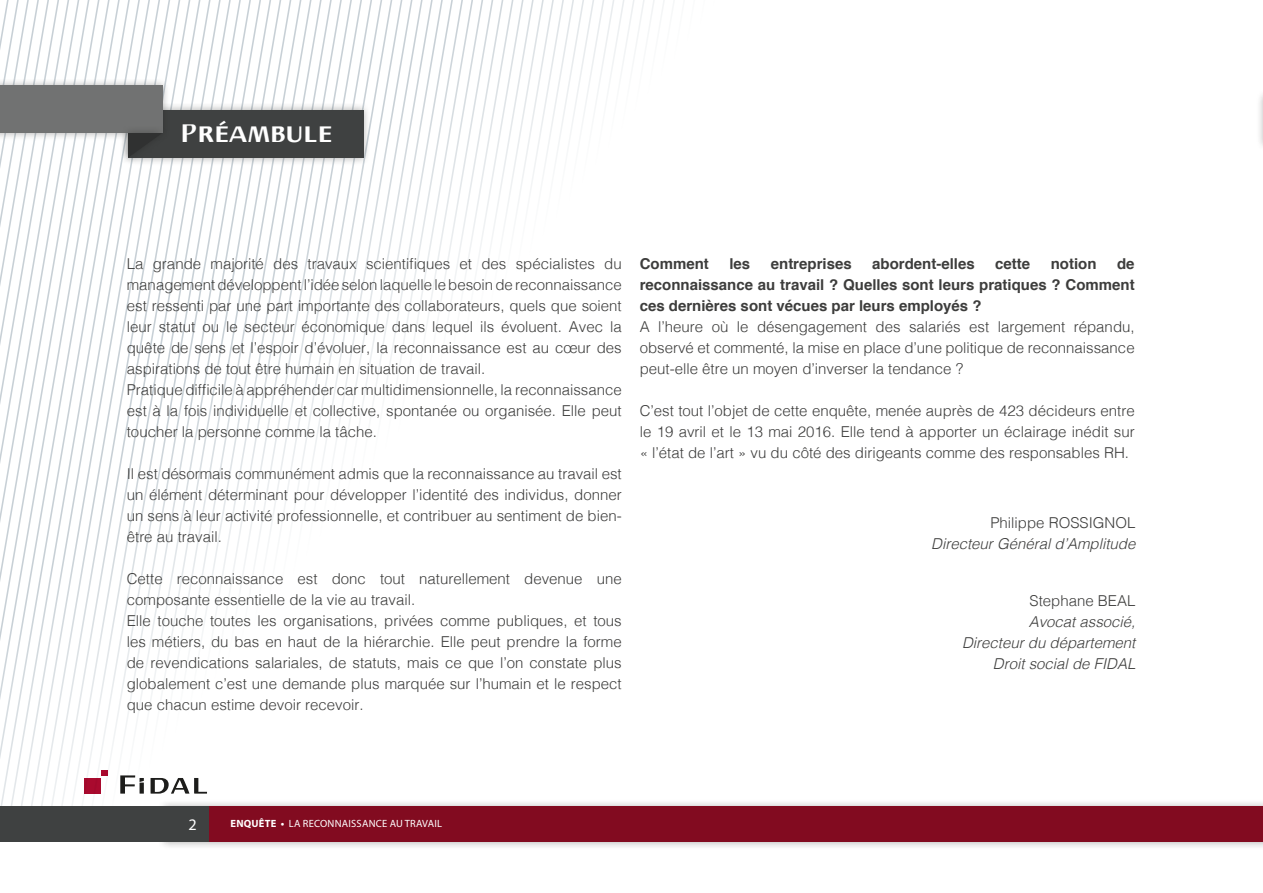
<style>
.page{position:relative;width:1263px;height:893px;background:#fff}
.page>*{position:absolute;margin:0;border:0;box-sizing:border-box;transform-origin:0 0}
.t1{font:26.25px "FIDAL 03";color:#fff}
.t2{font:16.2px "Myriad Pro";color:#fff}
.t3{font:300 15px/21px "Helvetica";color:#3d3d3c;text-align:justify}
.t4{font:700 15px/21px "Helvetica";color:#3d3d3c;text-align:justify}
.t5{font:italic 300 15px/21px "Helvetica";color:#3d3d3c;text-align:right}
.t6{font:10.5px "Myriad Pro";letter-spacing:.02em;color:#fff}
.s1{font-weight:700}
</style>
<div class="page">
<svg style="left:406px;top:0;width:10px;height:351px"></svg>
<svg style="left:387px;top:0;width:10px;height:380px"></svg>
<svg style="left:377px;top:0;width:10px;height:389px"></svg>
<svg style="left:367px;top:0;width:10px;height:407px"></svg>
<svg style="left:357px;top:0;width:10px;height:424px"></svg>
<svg style="left:338px;top:0;width:10px;height:442px"></svg>
<svg style="left:328px;top:0;width:10px;height:459px"></svg>
<svg style="left:318px;top:0;width:10px;height:476px"></svg>
<svg style="left:308px;top:0;width:10px;height:488px"></svg>
<svg style="left:298px;top:0;width:10px;height:493px"></svg>
<svg style="left:289px;top:0;width:9px;height:510px"></svg>
<svg style="left:279px;top:0;width:10px;height:531px"></svg>
<svg style="left:269px;top:0;width:10px;height:539px"></svg>
<svg style="left:259px;top:0;width:10px;height:548px"></svg>
<svg style="left:249px;top:0;width:10px;height:566px"></svg>
<svg style="left:240px;top:0;width:9px;height:584px"></svg>
<svg style="left:230px;top:0;width:10px;height:590px"></svg>
<svg style="left:220px;top:0;width:10px;height:601px"></svg>
<svg style="left:210px;top:0;width:10px;height:618px"></svg>
<svg style="left:200px;top:0;width:10px;height:635px"></svg>
<svg style="left:191px;top:0;width:9px;height:641px"></svg>
<svg style="left:181px;top:0;width:10px;height:652px"></svg>
<svg style="left:171px;top:0;width:10px;height:673px"></svg>
<svg style="left:161px;top:0;width:10px;height:690px"></svg>
<svg style="left:151px;top:0;width:10px;height:807px"></svg>
<svg style="left:142px;top:0;width:9px;height:807px"></svg>
<svg style="left:132px;top:0;width:10px;height:807px"></svg>
<svg style="left:122px;top:0;width:10px;height:807px"></svg>
<svg style="left:112px;top:0;width:10px;height:807px"></svg>
<svg style="left:102px;top:0;width:10px;height:807px"></svg>
<svg style="left:92px;top:0;width:10px;height:807px"></svg>
<svg style="left:0;top:0;width:92px;height:807px"></svg>
<svg style="left:0;top:0;width:83px;height:805px"></svg>
<svg style="left:0;top:0;width:73px;height:803px"></svg>
<svg style="left:0;top:0;width:63px;height:802px"></svg>
<svg style="left:0;top:0;width:53px;height:800px"></svg>
<div style="left:157px;top:799px;width:1106px;height:51px;background:#1d1d1b;opacity:.35"></div>
<div style="left:164px;top:807px;width:1099px;height:35px;background:#820b20"></div>
<div style="left:0;top:807px;width:208px;height:35px;background:#3f4141"></div>
<div style="left:61px;top:765px;width:169px;height:32px;background:#fff"></div>
<div style="left:84px;top:778px;width:16px;height:16px;background:#a90a2e"></div>
<svg style="left:102px;top:770px;width:6px;height:6px"></svg>
<svg style="left:120px;top:775px;width:24px;height:19px"></svg>
<svg style="left:151px;top:778px;width:56px;height:16px"></svg>
<div style="left:120px;top:102px;width:251px;height:64px;background:#1d1d1b;opacity:.35"></div>
<div style="left:128px;top:110px;width:235px;height:48px;background:#3f4141"></div>
<div style="left:0;top:78px;width:170px;height:63px;background:#1d1d1b;opacity:.35"></div>
<div style="left:0;top:85px;width:162px;height:48px;background:#717272"></div>
<div style="left:120px;top:126px;width:48px;height:38px;background:#1d1d1b;opacity:.35"></div>
<svg style="left:128px;top:133px;width:35px;height:25px"></svg>
<div style="left:1256px;top:89px;width:7px;height:63px;background:#1d1d1b;opacity:.35"></div>
<h1 class="t1" style="left:179px;top:119px;width:154px">Préambule</h1>
<p class="t3" style="left:127px;top:252px;width:496px;text-align:left">La grande majorité des travaux scientifiques et des spécialistes du management développent l’idée selon laquelle le besoin de reconnaissance est ressenti par une part importante des collaborateurs, quels que soient leur statut ou le secteur économique dans lequel ils évoluent. Avec la quête de sens et l’espoir d’évoluer, la reconnaissance est au cœur des aspirations de tout être humain en situation de travail.<br>Pratique difficile à appréhender car multidimensionnelle, la reconnaissance est à la fois individuelle et collective, spontanée ou organisée. Elle peut toucher la personne comme la tâche.</p>
<p class="t3" style="left:127px;top:462px;width:496px">Il est désormais communément admis que la reconnaissance au travail est un élément déterminant pour développer l’identité des individus, donner un sens à leur activité professionnelle, et contribuer au sentiment de bien&shy;être au travail.</p>
<p class="t3" style="left:127px;top:567px;width:496px;text-align:left">Cette reconnaissance est donc tout naturellement devenue une composante essentielle de la vie au travail.<br>Elle touche toutes les organisations, privées comme publiques, et tous les métiers, du bas en haut de la hiérarchie. Elle peut prendre la forme de revendications salariales, de statuts, mais ce que l’on constate plus globalement c’est une demande plus marquée sur l’humain et le respect que chacun estime devoir recevoir.</p>
<p class="t4" style="left:640px;top:254px;width:71px">Comment</p>
<p class="t4" style="left:729px;top:254px;width:22px">les</p>
<p class="t4" style="left:771px;top:254px;width:82px">entreprises</p>
<p class="t4" style="left:872px;top:254px;width:104px">abordent-elles</p>
<p class="t4" style="left:995px;top:254px;width:37px">cette</p>
<p class="t4" style="left:1051px;top:254px;width:47px">notion</p>
<p class="t4" style="left:640px;top:254px;width:496px;text-indent:477px">de reconnaissance au travail ? Quelles sont leurs pratiques ? Comment ces dernières sont vécues par leurs employés ?</p>
<p class="t3" style="left:640px;top:315px;width:496px">A l’heure où le désengagement des salariés est largement répandu, observé et commenté, la mise en place d’une politique de reconnaissance peut-elle être un moyen d’inverser la tendance ?</p>
<p class="t3" style="left:640px;top:399px;width:496px">C’est tout l’objet de cette enquête, menée auprès de 423 décideurs entre le 19 avril et le 13 mai 2016. Elle tend à apporter un éclairage inédit sur « l’état de l’art » vu du côté des dirigeants comme des responsables RH.</p>
<p class="t3" style="left:990px;top:511px;width:147px">Philippe ROSSIGNOL</p>
<p class="t5" style="left:931px;top:532px;width:206px">Directeur Général d’Amplitude</p>
<p class="t3" style="left:1029px;top:589px;width:107px">Stephane BEAL</p>
<p class="t5" style="left:962px;top:610px;width:175px">Avocat associé,<br>Directeur du département<br>Droit social de FIDAL</p>
<p class="t2" style="left:188px;top:815px;width:10px">2</p>
<p class="t6" style="left:231px;top:817px;width:213px"><span class="s1">ENQUÊTE •</span> LA RECONNAISSANCE AU TRAVAIL</p>
</div>
